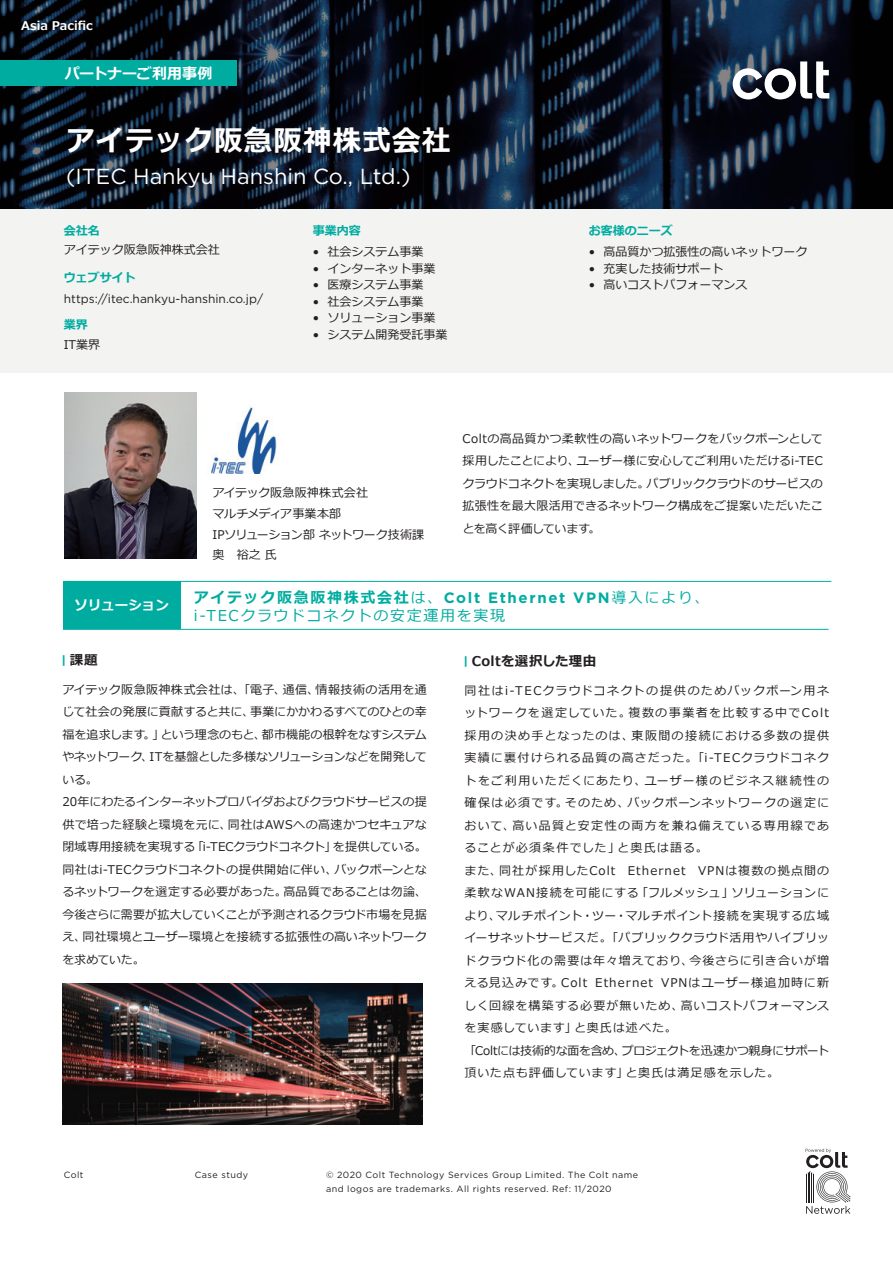
<style>
.page{position:relative;width:893px;height:1263px;background:#fff}
.page>*{position:absolute;margin:0;border:0;box-sizing:border-box;transform-origin:0 0}
.t1{font:700 28.5px "Meiryo";letter-spacing:.04em;color:#fff}
.t2{font:21.75px "Gotham";color:#fff}
.t3{font:700 15px "Gotham";letter-spacing:.11em;color:#00aca0}
.t4{font:15px "Meiryo";letter-spacing:.11em;color:#00aca0}
.t5{font:700 15px "Meiryo";letter-spacing:-.005em;color:#fff}
.t6{font:700 13.5px "Meiryo";letter-spacing:.025em;color:#231f20}
.t7{font:700 13.5px "Meiryo";color:#fff}
.t8{font:12px/22.5px "Meiryo";letter-spacing:.085em;color:#231f20}
.t9{font:12px/22.5px "Meiryo";letter-spacing:-.005em;color:#231f20}
.t10{font:12px/22.5px "Meiryo";letter-spacing:.02em;color:#231f20;text-align:justify}
.t11{font:12px "Meiryo";color:#231f20}
.t12{font:12px/20.7px "Meiryo";letter-spacing:-.015em;color:#231f20}
.t13{font:12px "Gotham";color:#231f20}
.t14{font:700 12px "Meiryo";color:#00aca0}
.t15{font:700 12px "Meiryo";color:#fff}
.t16{font:9px/13.5px "Gotham";letter-spacing:.05em;color:#231f20}
.s1{font-family:"Meiryo"}
.s2{font-family:"Meiryo";font-weight:400}
.s3{font-size:18.9px;color:#00aca0}
</style>
<div class="page">
<svg style="left:0;top:0;width:893px;height:209px;background:#0e1927"></svg>
<div style="left:0;top:209px;width:893px;height:164px;background:#f3f3f1"></div>
<div style="left:62px;top:120px;width:401px;height:80px;background:#231f20;opacity:.25"></div>
<img style="left:211px;top:405px;width:66px;height:69px">
<img style="left:63px;top:983px;width:359px;height:142px">
<img style="left:64px;top:392px;width:133px;height:167px">
<div style="left:63px;top:582px;width:117px;height:47px;background:#00aca0"></div>
<hr style="left:66px;top:581px;width:765px;height:1px;background:#00aca0">
<hr style="left:63px;top:629px;width:765px;height:1px;background:#00aca0">
<svg style="left:733px;top:61px;width:96px;height:38px"></svg>
<svg style="left:805px;top:1148px;width:45px;height:66px"></svg>
<div style="left:0;top:61px;width:237px;height:25px;background:#00aca0"></div>
<p class="t15" style="left:21px;top:18px;width:73px">Asia Pacific</p>
<p class="t5" style="left:65px;top:63px;width:149px">パートナーご利用事例</p>
<h1 class="t1" style="left:66px;top:121px;width:386px">アイテック阪急阪神株式会社</h1>
<h2 class="t2" style="left:66px;top:162px;width:346px">(ITEC Hankyu Hanshin Co., Ltd.)</h2>
<p class="t14" style="left:64px;top:222px;width:37px">会社名</p>
<p class="t11" style="left:64px;top:241px;width:157px">アイテック阪急阪神株式会社</p>
<p class="t14" style="left:313px;top:223px;width:49px">事業内容</p>
<p class="t11" style="left:313px;top:243px;width:112px">• 社会システム事業</p>
<p class="t11" style="left:313px;top:260px;width:124px">• インターネット事業</p>
<p class="t11" style="left:313px;top:276px;width:112px">• 医療システム事業</p>
<p class="t11" style="left:313px;top:293px;width:112px">• 社会システム事業</p>
<p class="t11" style="left:313px;top:309px;width:124px">• ソリューション事業</p>
<p class="t11" style="left:313px;top:326px;width:136px">• システム開発受託事業</p>
<p class="t14" style="left:64px;top:269px;width:73px">ウェブサイト</p>
<p class="t13" style="left:64px;top:291px;width:201px">https://itec.hankyu-hanshin.co.jp/</p>
<p class="t14" style="left:64px;top:317px;width:25px">業界</p>
<p class="t10" style="left:64px;top:334px;width:38px">IT業界</p>
<p class="t14" style="left:589px;top:223px;width:85px">お客様のニーズ</p>
<p class="t11" style="left:589px;top:243px;width:220px">• 高品質かつ拡張性の高いネットワーク</p>
<p class="t11" style="left:589px;top:260px;width:136px">• 充実した技術サポート</p>
<p class="t11" style="left:589px;top:276px;width:160px">• 高いコストパフォーマンス</p>
<p class="t12" style="left:213px;top:483px;width:213px">アイテック阪急阪神株式会社<br>マルチメディア事業本部<br>IPソリューション部 ネットワーク技術課奥　裕之 氏</p>
<p class="t10" style="left:462px;top:428px;width:362px">Coltの高品質かつ柔軟性の高いネットワークをバックボーンとして採用したことにより、ユーザー様に安心してご利用いただけるi-TECクラウドコネクトを実現しました。パブリッククラウドのサービスの拡張性を最大限活用できるネットワーク構成をご提案いただいたことを高く評価しています。</p>
<p class="t7" style="left:74px;top:596px;width:96px">ソリューション</p>
<p class="t3" style="left:194px;top:587px;width:517px"><span class="s1">アイテック阪急阪神株式会社</span><span class="s2">は、</span>Colt Ethernet VPN<span class="s2">導入により、</span></p>
<p class="t4" style="left:194px;top:605px;width:313px">i-TECクラウドコネクトの安定運用を実現</p>
<p class="t6" style="left:62px;top:651px;width:37px"><span class="s3">■</span> 課題</p>
<p class="t9" style="left:62px;top:679px;width:366px">アイテック阪急阪神株式会社は、「電子、通信、情報技術の活用を通じて社会の発展に貢献すると共に、事業にかかわるすべてのひとの幸福を追求します。」という理念のもと、都市機能の根幹をなすシステムやネットワーク、ITを基盤とした多様なソリューションなどを開発している。<br>20年にわたるインターネットプロバイダおよびクラウドサービスの提供で培った経験と環境を元に、同社はAWSへの高速かつセキュアな閉域専用接続を実現する「i-TECクラウドコネクト」を提供している。同社はi-TECクラウドコネクトの提供開始に伴い、バックボーンとなるネットワークを選定する必要があった。高品質であることは勿論、今後さらに需要が拡大していくことが予測されるクラウド市場を見据え、同社環境とユーザー環境とを接続する拡張性の高いネットワークを求めていた。</p>
<p class="t6" style="left:465px;top:652px;width:133px"><span class="s3">■</span> Coltを選択した理由</p>
<p class="t8" style="left:465px;top:680px;width:366px">同社はi-TECクラウドコネクトの提供のためバックボーン用ネットワークを選定していた。複数の事業者を比較する中でColt採用の決め手となったのは、東阪間の接続における多数の提供実績に裏付けられる品質の高さだった。「i-TECクラウドコネクトをご利用いただくにあたり、ユーザー様のビジネス継続性の確保は必須です。そのため、バックボーンネットワークの選定において、高い品質と安定性の両方を兼ね備えている専用線であることが必須条件でした」と奥氏は語る。<br>また、同社が採用したColt Ethernet VPNは複数の拠点間の柔軟なWAN接続を可能にする「フルメッシュ」ソリューションにより、マルチポイント・ツー・マルチポイント接続を実現する広域イーサネットサービスだ。「パブリッククラウド活用やハイブリッドクラウド化の需要は年々増えており、今後さらに引き合いが増える見込みです。Colt Ethernet VPNはユーザー様追加時に新しく回線を構築する必要が無いため、高いコストパフォーマンスを実感しています」と奥氏は述べた。<br>「Coltには技術的な面を含め、プロジェクトを迅速かつ親身にサポート頂いた点も評価しています」と奥氏は満足感を示した。</p>
<p class="t16" style="left:64px;top:1168px;width:21px">Colt</p>
<p class="t16" style="left:195px;top:1168px;width:55px">Case study</p>
<p class="t16" style="left:326px;top:1168px;width:314px">© 2020 Colt Technology Services Group Limited. The Colt name and logos are trademarks. All rights reserved. Ref: 11/2020</p>
</div>
